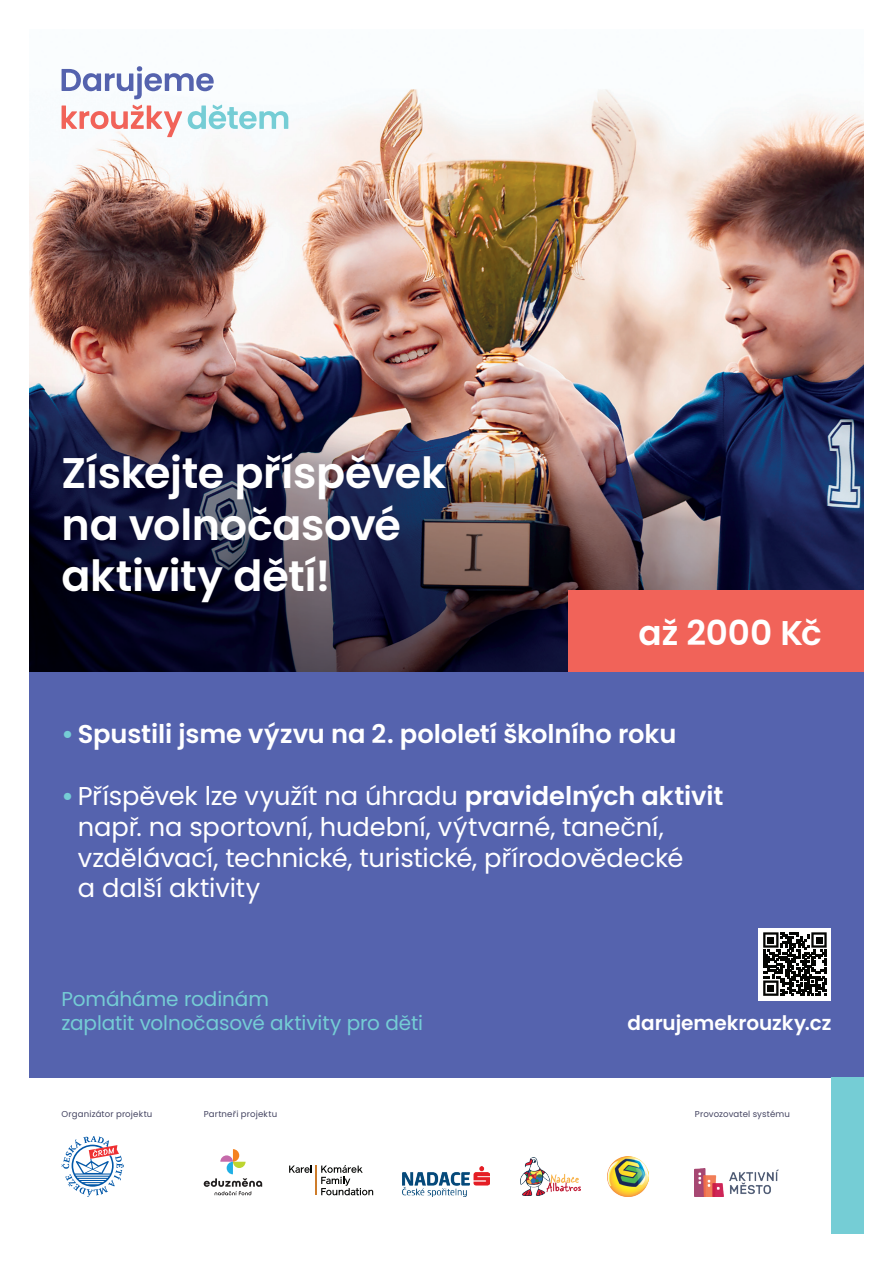
<style>
.page{position:relative;width:893px;height:1263px;background:#fff}
.page>*{position:absolute;margin:0;border:0;box-sizing:border-box;transform-origin:0 0}
.t1{font:600 42.9px/51.4px "Poppins";letter-spacing:-.01em;color:#fff}
.t2{font:600 34.35px "Poppins";letter-spacing:-.005em;color:#fff}
.t3{font:25.8px/30.9px "Poppins";letter-spacing:-.005em;color:#fff}
.t4{font:600 25.8px "Poppins";letter-spacing:-.005em;color:#fff}
.t5{font:19.95px/24px "Poppins";letter-spacing:-.005em;color:#75cdd5}
.t6{font:600 19.95px "Poppins";letter-spacing:-.005em;color:#fff}
.t7{font:8.55px "Poppins";letter-spacing:.02em;color:#454562}
.s1{color:#75cdd5}
.s2{font-weight:600;color:#75cdd5}
.s3{font-weight:600}
</style>
<div class="page">
<img style="left:30px;top:69px;width:833px;height:603px">
<div style="left:30px;top:672px;width:833px;height:405px;background:#5563ae"></div>
<svg style="left:62px;top:66px;width:152px;height:33px"></svg>
<svg style="left:62px;top:105px;width:120px;height:32px"></svg>
<svg style="left:188px;top:105px;width:100px;height:24px"></svg>
<svg style="left:62px;top:1136px;width:62px;height:61px"></svg>
<svg style="left:204px;top:1149px;width:58px;height:46px"></svg>
<svg style="left:289px;top:1165px;width:23px;height:8px"></svg>
<hr style="left:316px;top:1165px;width:1px;height:30px;background:#ce7c2a">
<svg style="left:321px;top:1165px;width:52px;height:30px"></svg>
<img style="left:403px;top:1166px;width:86px;height:31px">
<img style="left:695px;top:1168px;width:84px;height:29px">
<div style="left:831px;top:1077px;width:32px;height:156px;background:#75cdd5"></div>
<div style="left:568px;top:591px;width:295px;height:81px;background:#f16359"></div>
<img style="left:520px;top:1157px;width:61px;height:38px">
<img style="left:608px;top:1156px;width:40px;height:41px">
<div style="left:758px;top:927px;width:73px;height:73px;background:#fff"></div>
<svg style="left:763px;top:932px;width:64px;height:64px"></svg>
<h1 class="t1" style="left:62px;top:447px;width:386px">Získejte příspěvek na volnočasové aktivity dětí!</h1>
<h2 class="t2" style="left:638px;top:613px;width:185px">až 2000 Kč</h2>
<p class="t4" style="left:62px;top:719px;width:616px"><span class="s1">•</span>Spustili jsme výzvu na 2. pololetí školního roku</p>
<p class="t3" style="left:78px;top:780px;width:647px;text-indent:-16px"><span class="s2">•</span> Příspěvek lze využít na úhradu <span class="s3">pravidelných aktivit </span>např. na sportovní, hudební, výtvarné, taneční, vzdělávací, technické, turistické, přírodovědecké<br>a další aktivity</p>
<p class="t5" style="left:62px;top:987px;width:363px">Pomáháme rodinám<br>zaplatit volnočasové aktivity pro děti</p>
<p class="t6" style="left:628px;top:1011px;width:205px">darujemekrouzky.cz</p>
<p class="t7" style="left:62px;top:1109px;width:92px">Organizátor projektu</p>
<p class="t7" style="left:204px;top:1109px;width:75px">Partneři projektu</p>
<p class="t7" style="left:695px;top:1109px;width:97px">Provozovatel systému</p>
</div>
